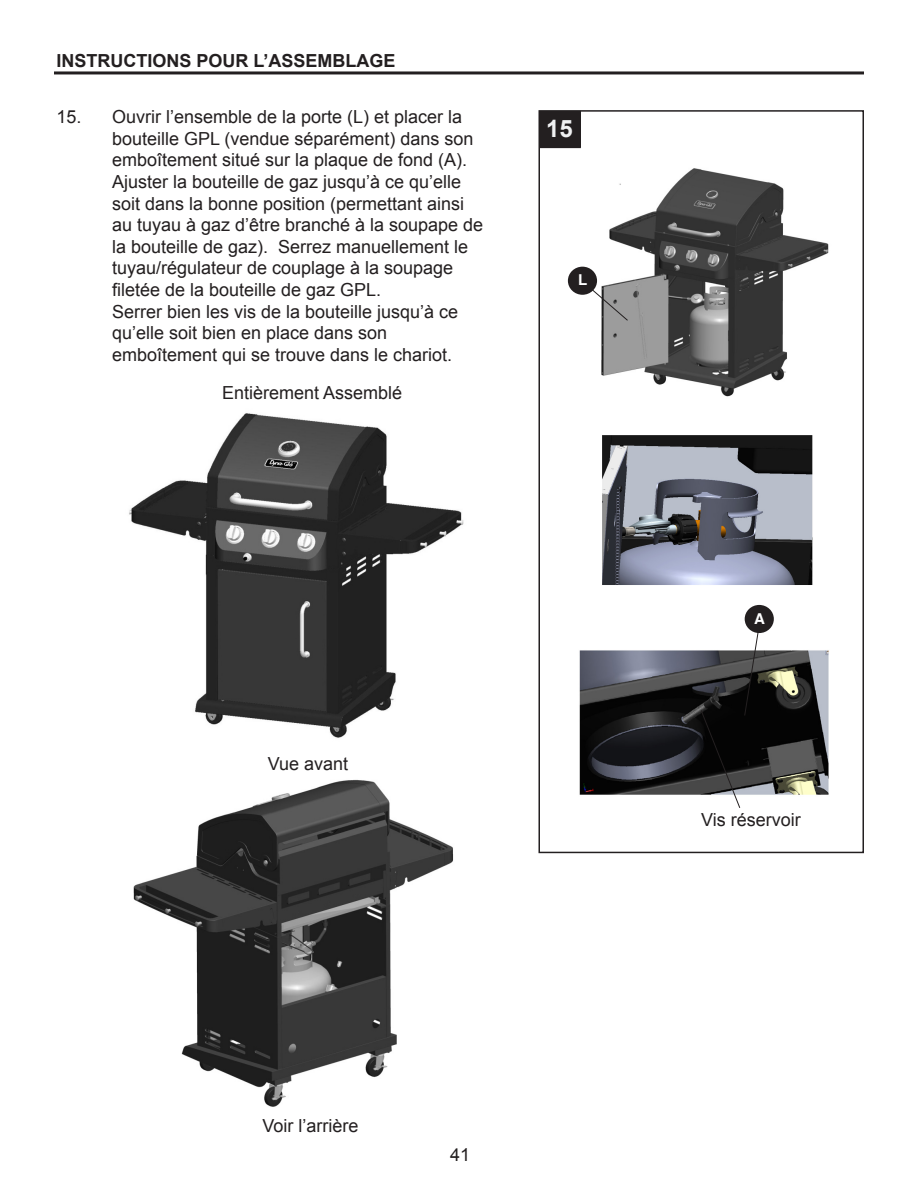
<style>
.page{position:relative;width:918px;height:1188px;background:#fff}
.page>*{position:absolute;margin:0;border:0;box-sizing:border-box;transform-origin:0 0}
.t1{font:700 24px "Arial";color:#f0f1f2}
.t2{font:18px "Arial";color:#231f20}
.t3{font:700 18px "Arial";color:#231f20}
.t4{font:700 15px "Helvetica";color:#fff}
</style>
<div class="page">
<img style="left:134px;top:779px;width:320px;height:328px">
<img style="left:129px;top:413px;width:335px;height:325px">
<hr style="left:54px;top:71px;width:810px;height:3px;background:#231f20">
<img style="left:593px;top:168px;width:236px;height:229px">
<svg style="left:541px;top:113px;width:40px;height:35px"></svg>
<div style="left:538px;top:110px;width:326px;height:743px;border:2px solid #231f20"></div>
<img style="left:602px;top:435px;width:211px;height:173px">
<img style="left:579px;top:650px;width:250px;height:145px">
<div style="left:568px;top:267px;width:29px;height:28px;background:#231f20;border-radius:50%"></div>
<div style="left:745px;top:605px;width:29px;height:28px;background:#231f20;border-radius:50%"></div>
<svg style="left:588px;top:286px;width:41px;height:35px"></svg>
<svg style="left:700px;top:624px;width:60px;height:184px"></svg>
<p class="t3" style="left:57px;top:49px;width:341px">INSTRUCTIONS POUR L’ASSEMBLAGE</p>
<p class="t2" style="left:57px;top:105px;width:407px">15. Ouvrir l’ensemble de la porte (L) et placer la</p>
<p class="t2" style="left:112px;top:127px;width:363px">bouteille GPL (vendue séparément) dans son</p>
<p class="t2" style="left:112px;top:148px;width:357px">emboîtement situé sur la plaque de fond (A).</p>
<p class="t2" style="left:112px;top:170px;width:351px">Ajuster la bouteille de gaz jusqu’à ce qu’elle</p>
<p class="t2" style="left:112px;top:192px;width:354px">soit dans la bonne position (permettant ainsi</p>
<p class="t2" style="left:112px;top:213px;width:373px">au tuyau à gaz d’être branché à la soupape de</p>
<p class="t2" style="left:112px;top:235px;width:358px">la bouteille de gaz). Serrez manuellement le</p>
<p class="t2" style="left:112px;top:256px;width:343px">tuyau/régulateur de couplage à la soupage</p>
<p class="t2" style="left:112px;top:278px;width:271px">filetée de la bouteille de gaz GPL.</p>
<p class="t2" style="left:112px;top:300px;width:348px">Serrer bien les vis de la bouteille jusqu’à ce</p>
<p class="t2" style="left:112px;top:321px;width:277px">qu’elle soit bien en place dans son</p>
<p class="t2" style="left:112px;top:343px;width:342px">emboîtement qui se trouve dans le chariot.</p>
<p class="t2" style="left:222px;top:381px;width:182px">Entièrement Assemblé</p>
<p class="t1" style="left:546px;top:113px;width:28px">15</p>
<p class="t4" style="left:578px;top:268px;width:11px">L</p>
<p class="t2" style="left:268px;top:752px;width:82px">Vue avant</p>
<p class="t4" style="left:754px;top:606px;width:12px">A</p>
<p class="t2" style="left:701px;top:808px;width:101px">Vis réservoir</p>
<p class="t2" style="left:262px;top:1113px;width:98px">Voir l’arrière</p>
<p class="t2" style="left:450px;top:1143px;width:22px">41</p>
</div>
